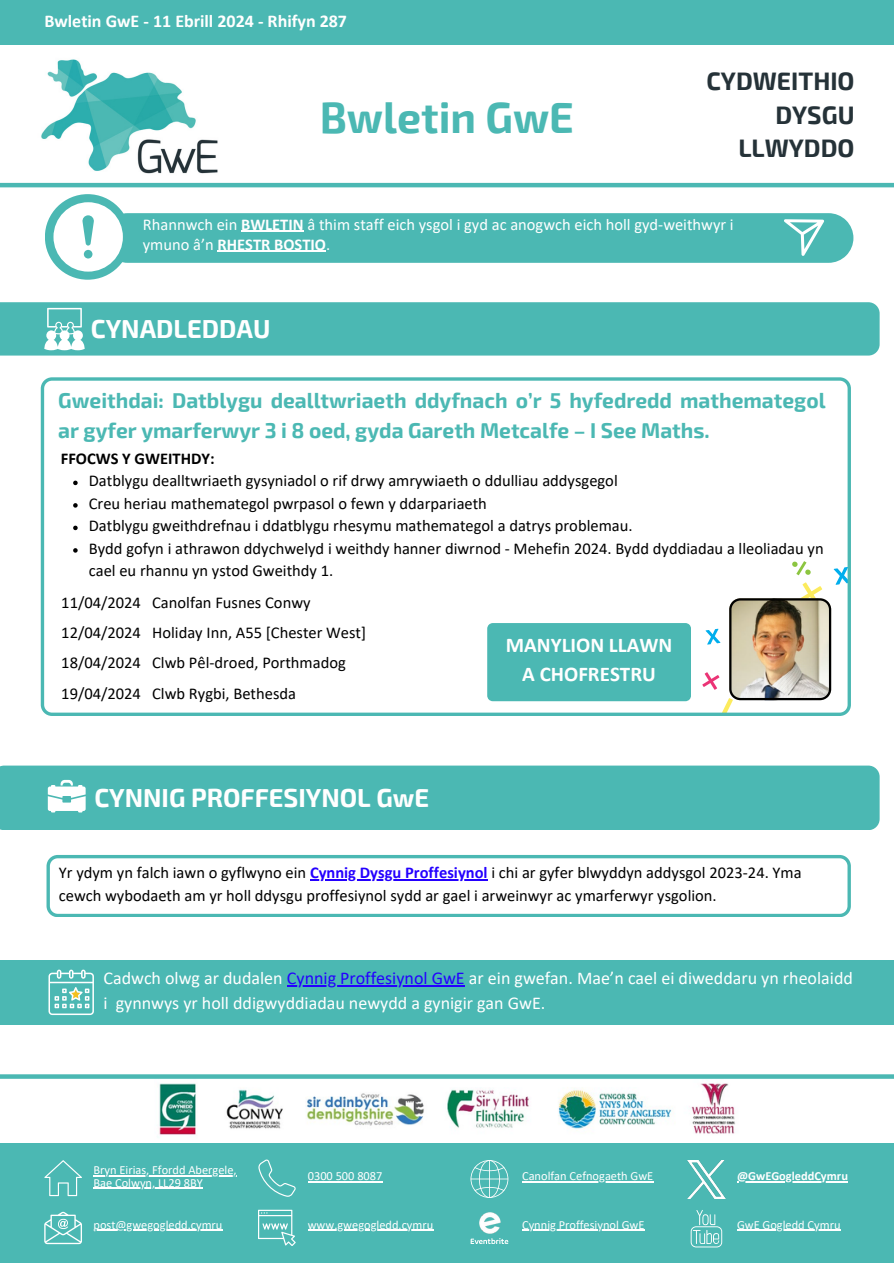
<style>
.page{position:relative;width:894px;height:1264px;background:#fff}
.page>*{position:absolute;margin:0;border:0;box-sizing:border-box;transform-origin:0 0}
.t1{font:700 42.75px "Exo 2";color:#4bb8b3}
.t2{font:700 25.5px "Exo 2";color:#fff}
.t3{font:700 24.75px/33.8px "Exo 2";color:#253238;text-align:right}
.t4{font:700 21px/30px "Exo 2";color:#4bb8b3}
.t5{font:700 21px/29.2px "Calibri";color:#fff;text-align:center}
.t6{font:18px "Calibri";color:#fff}
.t7{font:700 18px "Calibri";color:#fff}
.t8{font:16.5px/22.5px "Calibri";color:#000}
.t9{font:16.5px "Calibri";color:#fff}
.t10{font:700 16.5px "Calibri";color:#fff}
.t11{font:700 16.5px "Calibri";color:#000}
.t12{font:12.45px "Calibri";color:#fff}
.t13{font:700 12.45px "Calibri";color:#fff}
.s1{font-weight:700}
.s2{font-weight:400}
.s3{font-weight:700;color:#2400ff}
.s4{color:#2400ff}
</style>
<div class="page">
<div style="left:0;top:0;width:893px;height:44px;background:#4bb8b3"></div>
<img style="left:154px;top:1078px;width:585px;height:57px">
<div style="left:0;top:1143px;width:893px;height:120px;background:#4bb8b3"></div>
<hr style="left:93px;top:1175px;width:144px;height:1px;background:#fff">
<hr style="left:93px;top:1187px;width:110px;height:1px;background:#fff">
<hr style="left:308px;top:1181px;width:74px;height:1px;background:#fff">
<hr style="left:522px;top:1181px;width:131px;height:1px;background:#fff">
<hr style="left:736px;top:1181px;width:111px;height:1px;background:#fff">
<hr style="left:93px;top:1229px;width:129px;height:1px;background:#fff">
<hr style="left:308px;top:1229px;width:125px;height:1px;background:#fff">
<hr style="left:522px;top:1229px;width:122px;height:1px;background:#fff">
<hr style="left:736px;top:1229px;width:104px;height:1px;background:#fff">
<svg style="left:44px;top:1160px;width:37px;height:36px"></svg>
<svg style="left:258px;top:1159px;width:38px;height:37px"></svg>
<svg style="left:470px;top:1160px;width:38px;height:37px"></svg>
<hr style="left:470px;top:1178px;width:38px;height:1px;background:#fff">
<svg style="left:44px;top:1211px;width:38px;height:33px"></svg>
<svg style="left:258px;top:1209px;width:38px;height:36px"></svg>
<svg style="left:470px;top:1238px;width:38px;height:5px"></svg>
<img style="left:479px;top:1212px;width:22px;height:22px">
<img style="left:687px;top:1160px;width:38px;height:38px">
<svg style="left:690px;top:1210px;width:32px;height:37px"></svg>
<img style="left:31px;top:59px;width:196px;height:124px">
<hr style="left:0;top:183px;width:893px;height:4px;background:#4bb8b3">
<svg style="left:0;top:1074px;width:893px;height:4px;background:#58bdb8"></svg>
<div style="left:45px;top:194px;width:85px;height:86px;background:#4bb8b3;border-radius:50%"></div>
<div style="left:53px;top:202px;width:70px;height:69px;background:#fff;border-radius:50%"></div>
<svg style="left:82px;top:215px;width:11px;height:30px"></svg>
<div style="left:84px;top:250px;width:8px;height:8px;background:#4bb8b3;border-radius:50%"></div>
<svg style="left:111px;top:213px;width:742px;height:50px;background:#53bbb6"></svg>
<div style="left:0;top:302px;width:879px;height:53px;background:#4bb8b3"></div>
<svg style="left:44px;top:308px;width:41px;height:42px"></svg>
<svg style="left:41px;top:377px;width:809px;height:339px"></svg>
<img style="left:702px;top:560px;width:148px;height:154px">
<div style="left:487px;top:623px;width:203px;height:78px;background:#4bb8b3"></div>
<div style="left:0;top:765px;width:879px;height:65px;background:#4bb8b3"></div>
<svg style="left:48px;top:780px;width:38px;height:32px"></svg>
<div style="left:0;top:960px;width:893px;height:64px;background:#4bb8b3"></div>
<svg style="left:48px;top:969px;width:46px;height:46px"></svg>
<svg style="left:46px;top:855px;width:804px;height:61px"></svg>
<svg style="left:73px;top:480px;width:5px;height:5px"></svg>
<svg style="left:73px;top:503px;width:5px;height:4px"></svg>
<svg style="left:73px;top:525px;width:5px;height:5px"></svg>
<svg style="left:73px;top:548px;width:5px;height:4px"></svg>
<hr style="left:287px;top:985px;width:178px;height:1px;background:#2400ff">
<hr style="left:310px;top:879px;width:177px;height:1px;background:#2400ff">
<p class="t7" style="left:44px;top:13px;width:304px">Bwletin GwE - 11 Ebrill 2024 - Rhifyn 287</p>
<p class="t1" style="left:319px;top:90px;width:256px">Bwletin GwE</p>
<p class="t3" style="left:706px;top:63px;width:150px">CYDWEITHIO<br>DYSGU<br>LLWYDDO</p>
<p class="t9" style="left:143px;top:217px;width:592px">Rhannwch ein <span class="s1">BWLETIN</span> â thim staff eich ysgol i gyd ac anogwch eich holl gyd-weithwyr i</p>
<p class="t10" style="left:143px;top:237px;width:189px"><span class="s2">ymuno â’n</span> RHESTR BOSTIO<span class="s2">.</span></p>
<p class="t2" style="left:91px;top:312px;width:181px">CYNADLEDDAU</p>
<p class="t4" style="left:58px;top:384px;width:768px">Gweithdai: Datblygu dealltwriaeth ddyfnach o’r 5 hyfedredd mathemategol ar gyfer ymarferwyr 3 i 8 oed, gyda Gareth Metcalfe – I See Maths.</p>
<p class="t11" style="left:61px;top:451px;width:155px">FFOCWS Y GWEITHDY:</p>
<p class="t8" style="left:89px;top:471px;width:736px">Datblygu dealltwriaeth gysyniadol o rif drwy amrywiaeth o ddulliau addysgegol<br>Creu heriau mathemategol pwrpasol o fewn y ddarpariaeth<br>Datblygu gweithdrefnau i ddatblygu rhesymu mathemategol a datrys problemau.<br>Bydd gofyn i athrawon ddychwelyd i weithdy hanner diwrnod - Mehefin 2024. Bydd dyddiadau a lleoliadau yn cael eu rhannu yn ystod Gweithdy 1.</p>
<p class="t8" style="left:61px;top:592px;width:81px">11/04/2024</p>
<p class="t8" style="left:152px;top:592px;width:160px">Canolfan Fusnes Conwy</p>
<h4 class="t8" style="left:61px;top:622px;width:81px">12/04/2024</h4>
<p class="t8" style="left:152px;top:622px;width:215px">Holiday Inn, A55 [Chester West]</p>
<h3 class="t8" style="left:61px;top:653px;width:81px">18/04/2024</h3>
<p class="t8" style="left:152px;top:653px;width:195px">Clwb Pêl-droed, Porthmadog</p>
<p class="t8" style="left:61px;top:683px;width:81px">19/04/2024</p>
<p class="t8" style="left:152px;top:683px;width:145px">Clwb Rygbi, Bethesda</p>
<p class="t2" style="left:94px;top:781px;width:336px">CYNNIG PROFFESIYNOL GwE</p>
<p class="t5" style="left:505px;top:632px;width:168px">MANYLION LLAWN<br>A CHOFRESTRU</p>
<p class="t8" style="left:59px;top:862px;width:744px">Yr ydym yn falch iawn o gyflwyno ein <span class="s3">Cynnig Dysgu Proffesiynol</span> i chi ar gyfer blwyddyn addysgol 2023-24. Yma</p>
<p class="t8" style="left:59px;top:885px;width:659px">cewch wybodaeth am yr holl ddysgu proffesiynol sydd ar gael i arweinwyr ac ymarferwyr ysgolion.</p>
<p class="t6" style="left:103px;top:970px;width:750px">Cadwch olwg ar dudalen <span class="s4">Cynnig Proffesiynol GwE</span> ar ein gwefan. Mae’n cael ei diweddaru yn rheolaidd</p>
<p class="t6" style="left:103px;top:995px;width:443px">i gynnwys yr holl ddigwyddiadau newydd a gynigir gan GwE.</p>
<p class="t12" style="left:93px;top:1164px;width:144px">Bryn Eirias, Ffordd Abergele,</p>
<h1 class="t12" style="left:93px;top:1177px;width:111px">Bae Colwyn, LL29 8BY</h1>
<h2 class="t12" style="left:308px;top:1171px;width:76px">0300 500 8087</h2>
<p class="t12" style="left:522px;top:1171px;width:133px">Canolfan Cefnogaeth GwE</p>
<p class="t13" style="left:736px;top:1171px;width:112px">@GwEGogleddCymru</p>
<p class="t12" style="left:93px;top:1219px;width:130px">post@gwegogledd.cymru</p>
<p class="t12" style="left:308px;top:1219px;width:127px">www.gwegogledd.cymru</p>
<p class="t12" style="left:522px;top:1219px;width:124px">Cynnig Proffesiynol GwE</p>
<h2 class="t12" style="left:736px;top:1219px;width:105px">GwE Gogledd Cymru</h2>
</div>
